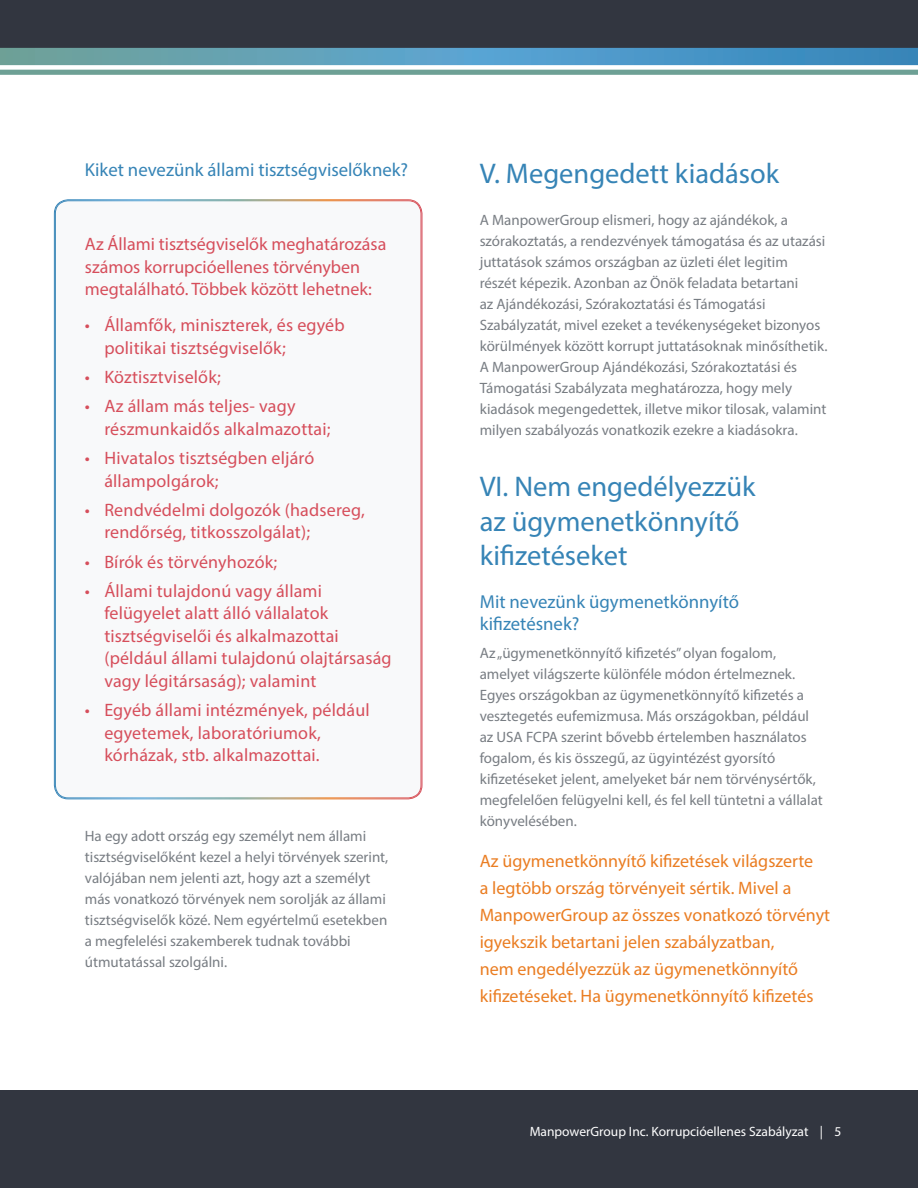
<style>
.page{position:relative;width:918px;height:1188px;background:#323640}
.page>*{position:absolute;margin:0;border:0;box-sizing:border-box;transform-origin:0 0}
.Body_Text-Gray_copy{font:28.5px/34.5px "Myriad Pro";color:#3684b6}
.subhead{font:18.75px/22.5px "Myriad Pro";color:#3684b6}
.small_pull_quote{font:18px/22.5px "Myriad Pro";letter-spacing:.01em;color:#d64e5b}
.Body_Text-Gray_copy-2{font:18px/27px "Myriad Pro";color:#ea7d22}
.Body_Text-Gray_copy-3{font:15px/21px "Myriad Pro";color:#787d83}
.t1{font:13.5px "Myriad Pro";color:#fff}
</style>
<div class="page">
<div style="left:0;top:54px;width:918px;height:1036px;background:#fff"></div>
<svg style="left:0;top:48px;width:918px;height:17px;background:#569bbc"></svg>
<svg style="left:0;top:70px;width:918px;height:5px;background:#73a398"></svg>
<div style="left:55px;top:200px;width:367px;height:599px;background:#f8f9fa;border-radius:14px"></div>
<p class="subhead" style="left:85px;top:158px;width:325px">Kiket nevezünk állami tisztségviselőknek?</p>
<p class="small_pull_quote" style="left:85px;top:233px;width:303px">Az Állami tisztségviselők meghatározása számos korrupcióellenes törvényben megtalálható. Többek között lehetnek:</p>
<p class="small_pull_quote" style="left:104px;top:314px;width:242px;text-indent:-20px">• Államfők, miniszterek, és egyéb politikai tisztségviselők;</p>
<p class="small_pull_quote" style="left:85px;top:366px;width:138px">• Köztisztviselők;</p>
<p class="small_pull_quote" style="left:104px;top:395px;width:228px;text-indent:-20px">• Az állam más teljes- vagy részmunkaidős alkalmazottai;</p>
<p class="small_pull_quote" style="left:104px;top:447px;width:212px;text-indent:-20px">• Hivatalos tisztségben eljáró állampolgárok;</p>
<p class="small_pull_quote" style="left:104px;top:498px;width:262px;text-indent:-20px">• Rendvédelmi dolgozók (hadsereg, rendőrség, titkosszolgálat);</p>
<p class="small_pull_quote" style="left:85px;top:550px;width:194px">• Bírók és törvényhozók;</p>
<p class="small_pull_quote" style="left:104px;top:579px;width:289px;text-indent:-20px">• Állami tulajdonú vagy állami felügyelet alatt álló vállalatok tisztségviselői és alkalmazottai (például állami tulajdonú olajtársaság vagy légitársaság); valamint</p>
<p class="small_pull_quote" style="left:104px;top:699px;width:267px;text-indent:-20px">• Egyéb állami intézmények, például egyetemek, laboratóriumok, kórházak, stb. alkalmazottai.</p>
<p class="Body_Text-Gray_copy-3" style="left:85px;top:825px;width:305px">Ha egy adott ország egy személyt nem állami tisztségviselőként kezel a helyi törvények szerint, valójában nem jelenti azt, hogy azt a személyt más vonatkozó törvények nem sorolják az állami tisztségviselők közé. Nem egyértelmű esetekben a megfelelési szakemberek tudnak további útmutatással szolgálni.</p>
<p class="Body_Text-Gray_copy" style="left:480px;top:156px;width:301px">V. Megengedett kiadások</p>
<p class="Body_Text-Gray_copy-3" style="left:480px;top:209px;width:349px">A ManpowerGroup elismeri, hogy az ajándékok, a szórakoztatás, a rendezvények támogatása és az utazási juttatások számos országban az üzleti élet legitim részét képezik. Azonban az Önök feladata betartani<br>az Ajándékozási, Szórakoztatási és Támogatási Szabályzatát, mivel ezeket a tevékenységeket bizonyos körülmények között korrupt juttatásoknak minősíthetik.<br>A ManpowerGroup Ajándékozási, Szórakoztatási és Támogatási Szabályzata meghatározza, hogy mely kiadások megengedettek, illetve mikor tilosak, valamint milyen szabályozás vonatkozik ezekre a kiadásokra.</p>
<p class="Body_Text-Gray_copy" style="left:480px;top:469px;width:277px">VI. Nem engedélyezzük az ügymenetkönnyítő kifizetéseket</p>
<p class="subhead" style="left:480px;top:590px;width:261px">Mit nevezünk ügymenetkönnyítő kifizetésnek?</p>
<p class="Body_Text-Gray_copy-3" style="left:480px;top:642px;width:345px">Az „ügymenetkönnyítő kifizetés” olyan fogalom, amelyet világszerte különféle módon értelmeznek.<br>Egyes országokban az ügymenetkönnyítő kifizetés a vesztegetés eufemizmusa. Más országokban, például az USA FCPA szerint bővebb értelemben használatos fogalom, és kis összegű, az ügyintézést gyorsító kifizetéseket jelent, amelyeket bár nem törvénysértők, megfelelően felügyelni kell, és fel kell tüntetni a vállalat könyvelésében.</p>
<p class="Body_Text-Gray_copy-2" style="left:480px;top:847px;width:352px">Az ügymenetkönnyítő kifizetések világszerte<br>a legtöbb ország törvényeit sértik. Mivel a ManpowerGroup az összes vonatkozó törvényt igyekszik betartani jelen szabályzatban,<br>nem engedélyezzük az ügymenetkönnyítő kifizetéseket. Ha ügymenetkönnyítő kifizetés</p>
<p class="t1" style="left:530px;top:1123px;width:313px">ManpowerGroup Inc. Korrupcióellenes Szabályzat | 5</p>
</div>
